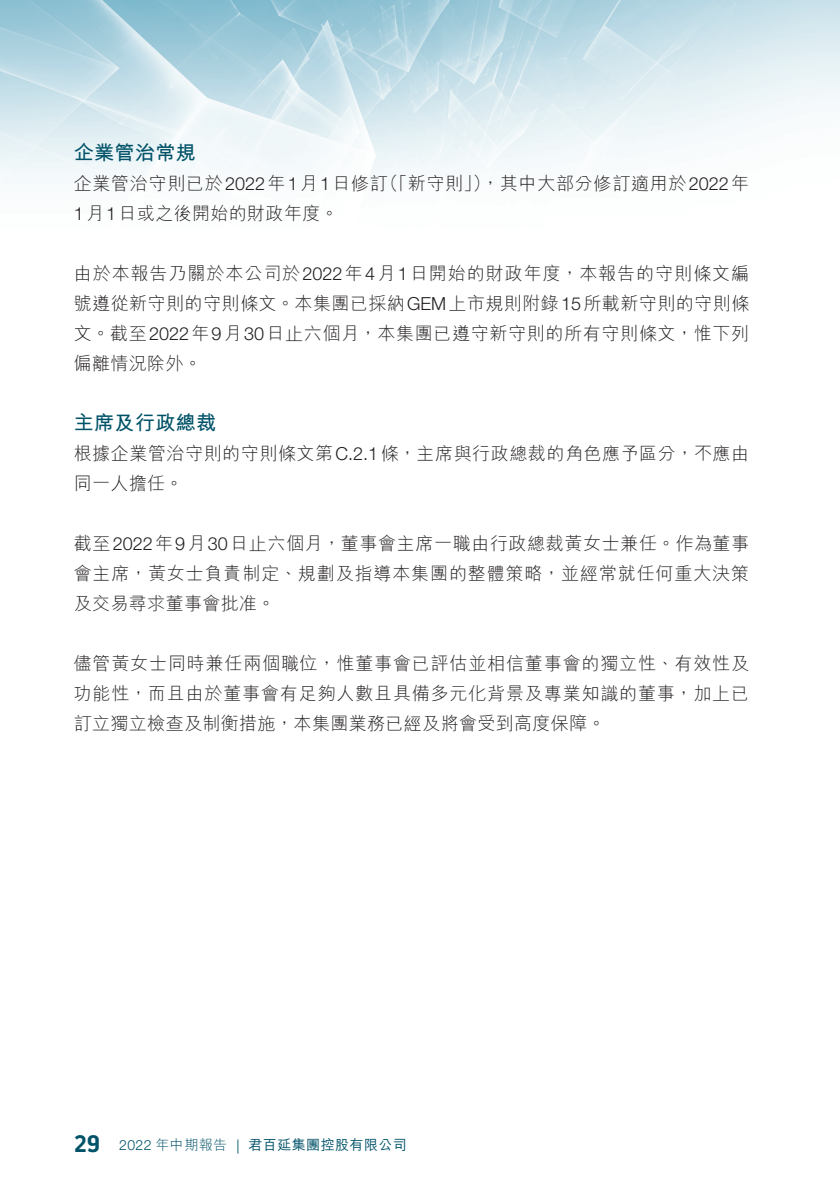
<style>
.page{position:relative;width:840px;height:1191px;background:#fff}
.page>*{position:absolute;margin:0;border:0;box-sizing:border-box;transform-origin:0 0}
.t1{font:700 24px "Battersea";color:#005268}
._01_H1{font:700 20px "M Hei HK";letter-spacing:.02em;color:#005268}
._00_txt{font:300 18px/30px "M Hei HK";letter-spacing:.03em;color:#231f20;text-align:justify}
.t2{font:500 14px "M Hei HK";letter-spacing:.03em;color:#005268}
.t3{font:300 14px "M Hei HK";letter-spacing:.03em;color:#005268}
.t4{font:300 14px "Helvetica LT Std";color:#005268}
.s1{font-family:"Helvetica Neue LT Std"}
</style>
<div class="page">
<img style="left:0;top:0;width:839px;height:182px">
<p class="_01_H1" style="left:74px;top:138px;width:123px">企業管治常規</p>
<p class="_00_txt" style="left:380px;top:168px;width:112px">（「新守則」）</p>
<p class="_00_txt" style="left:74px;top:168px;width:315px">企業管治守則已於<span class="s1">2022</span>年<span class="s1">1</span>月<span class="s1">1</span>日修訂<br><span class="s1">1</span>月<span class="s1">1</span>日或之後開始的財政年度。</p>
<p class="_00_txt" style="left:481px;top:168px;width:269px">，其中大部分修訂適用於<span class="s1">2022</span>年</p>
<p class="_00_txt" style="left:74px;top:258px;width:676px">由於本報告乃關於本公司於<span class="s1">2022</span>年<span class="s1">4</span>月<span class="s1">1</span>日開始的財政年度，本報告的守則條文編號遵從新守則的守則條文。本集團已採納<span class="s1">GEM</span>上市規則附錄<span class="s1">15</span>所載新守則的守則條文。截至<span class="s1">2022</span>年<span class="s1">9</span>月<span class="s1">30</span>日止六個月，本集團已遵守新守則的所有守則條文，惟下列偏離情況除外。</p>
<p class="_01_H1" style="left:74px;top:408px;width:144px">主席及行政總裁</p>
<p class="_00_txt" style="left:74px;top:438px;width:676px">根據企業管治守則的守則條文第<span class="s1">C.2.1</span>條，主席與行政總裁的角色應予區分，不應由同一人擔任。</p>
<p class="_00_txt" style="left:74px;top:528px;width:676px">截至<span class="s1">2022</span>年<span class="s1">9</span>月<span class="s1">30</span>日止六個月，董事會主席一職由行政總裁黃女士兼任。作為董事會主席，黃女士負責制定、規劃及指導本集團的整體策略，並經常就任何重大決策及交易尋求董事會批准。</p>
<p class="_00_txt" style="left:74px;top:648px;width:676px">儘管黃女士同時兼任兩個職位，惟董事會已評估並相信董事會的獨立性、有效性及功能性，而且由於董事會有足夠人數且具備多元化背景及專業知識的董事，加上已訂立獨立檢查及制衡措施，本集團業務已經及將會受到高度保障。</p>
<h1 class="t1" style="left:74px;top:1128px;width:28px">29</h1>
<p class="t3" style="left:119px;top:1137px;width:109px"><span class="s1">2022</span> 年中期報告</p>
<p class="t4" style="left:236px;top:1135px;width:5px">|</p>
<p class="t2" style="left:248px;top:1134px;width:160px">君百延集團控股有限公司</p>
</div>
